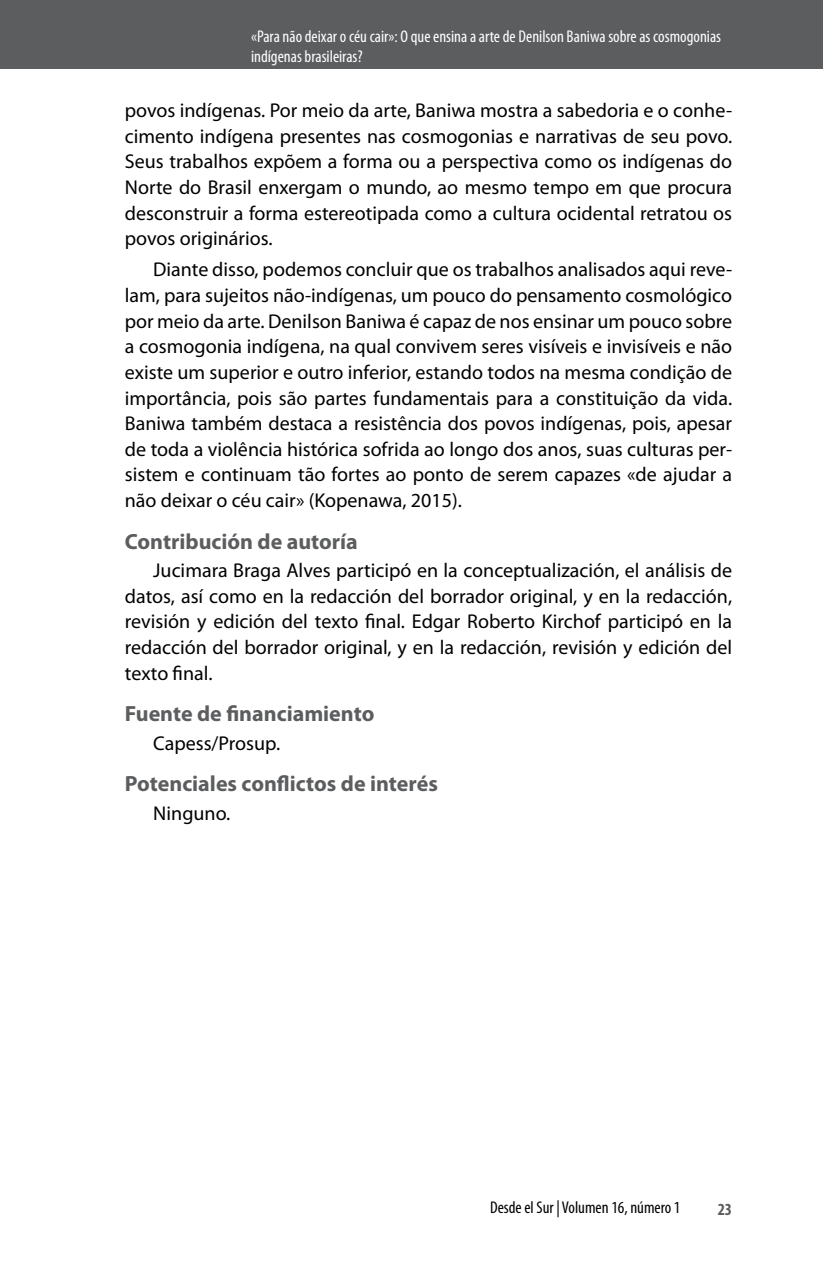
<style>
.page{position:relative;width:823px;height:1265px;background:#fff}
.page>*{position:absolute;margin:0;border:0;box-sizing:border-box;transform-origin:0 0}
.t1{font:700 22px "Myriad Pro";color:#5c5d5f}
.t2{font:20px/25.6px "Myriad Pro";color:#000;text-align:justify}
.t3{font:condensed 17px/20px "Myriad Pro";color:#fff}
.t4{font:condensed 17px "Myriad Pro";color:#000}
.t5{font:700 condensed 17px "Myriad Pro";color:#5c5d5f}
</style>
<div class="page">
<div style="left:0;top:0;width:822px;height:68px;background:#5c5d5f"></div>
<p class="t3" style="left:251px;top:26px;width:471px">«Para não deixar o céu cair»: O que ensina a arte de Denilson Baniwa sobre as cosmogonias indígenas brasileiras?</p>
<p class="t2" style="left:125px;top:97px;width:608px">povos indígenas. Por meio da arte, Baniwa mostra a sabedoria e o conhe&shy;cimento indígena presentes nas cosmogonias e narrativas de seu povo.<br>Seus trabalhos expõem a forma ou a perspectiva como os indígenas do Norte do Brasil enxergam o mundo, ao mesmo tempo em que procura desconstruir a forma estereotipada como a cultura ocidental retratou os povos originários.</p>
<p class="t2" style="left:125px;top:256px;width:608px;text-indent:28px">Diante disso, podemos concluir que os trabalhos analisados aqui reve&shy;lam, para sujeitos não-indígenas, um pouco do pensamento cosmológico por meio da arte. Denilson Baniwa é capaz de nos ensinar um pouco sobre a cosmogonia indígena, na qual convivem seres visíveis e invisíveis e não existe um superior e outro inferior, estando todos na mesma condição de importância, pois são partes fundamentais para a constituição da vida.<br>Baniwa também destaca a resistência dos povos indígenas, pois, apesar de toda a violência histórica sofrida ao longo dos anos, suas culturas per&shy;sistem e continuam tão fortes ao ponto de serem capazes «de ajudar a não deixar o céu cair» (Kopenawa, 2015).</p>
<p class="t1" style="left:125px;top:527px;width:234px">Contribución de autoría</p>
<p class="t2" style="left:125px;top:557px;width:608px;text-indent:28px">Jucimara Braga Alves participó en la conceptualización, el análisis de datos, así como en la redacción del borrador original, y en la redacción, revisión y edición del texto final. Edgar Roberto Kirchof participó en la redacción del borrador original, y en la redacción, revisión y edición del texto final.</p>
<p class="t1" style="left:125px;top:699px;width:251px">Fuente de financiamiento</p>
<p class="t2" style="left:153px;top:729px;width:128px">Capess/Prosup.</p>
<p class="t1" style="left:125px;top:769px;width:314px">Potenciales conflictos de interés</p>
<p class="t2" style="left:153px;top:799px;width:79px">Ninguno.</p>
<p class="t4" style="left:489px;top:1196px;width:192px">Desde el Sur | Volumen 16, número 1</p>
<p class="t5" style="left:717px;top:1198px;width:16px">23</p>
</div>
